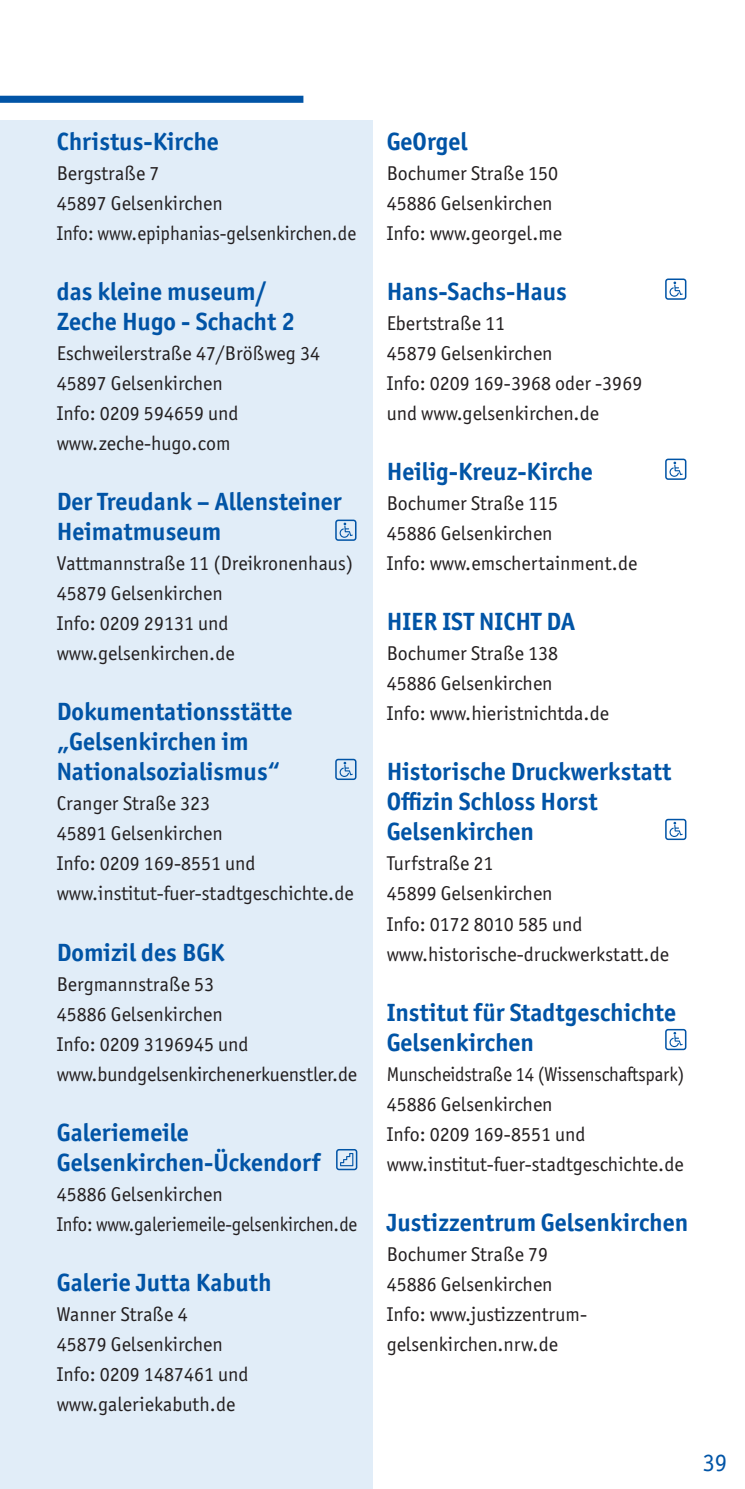
<style>
.page{position:relative;width:745px;height:1489px;background:#fff}
.page>*{position:absolute;margin:0;border:0;box-sizing:border-box;transform-origin:0 0}
.t1{font:700 25px/30px "Officina Sans ITC Pro";color:#0154a6}
.t2{font:25px "Officina Sans ITC Pro";color:#0154a6}
.t3{font:20px/30px "Officina Sans ITC Pro";color:#231f20}
.t4{font:20px/30px "Officina Sans ITC Pro";color:#231f20;scale:.94 1}
</style>
<div class="page">
<div style="left:0;top:96px;width:303px;height:7px;background:#0154a6"></div>
<div style="left:0;top:120px;width:372px;height:1368px;background:#e1edf8"></div>
<svg style="left:335px;top:519px;width:21px;height:22px"></svg>
<svg style="left:335px;top:758px;width:21px;height:22px"></svg>
<svg style="left:336px;top:1149px;width:21px;height:21px"></svg>
<svg style="left:665px;top:278px;width:21px;height:22px"></svg>
<svg style="left:665px;top:458px;width:21px;height:22px"></svg>
<svg style="left:665px;top:1028px;width:21px;height:22px"></svg>
<svg style="left:665px;top:818px;width:21px;height:22px"></svg>
<p class="t1" style="left:57px;top:126px;width:163px">Christus-Kirche</p>
<p class="t3" style="left:57px;top:158px;width:301px">Bergstraße 7<br>45897 Gelsenkirchen<br>Info: www.epiphanias-gelsenkirchen.de</p>
<p class="t1" style="left:57px;top:276px;width:239px">das kleine museum/<br>Zeche Hugo - Schacht 2</p>
<p class="t3" style="left:57px;top:338px;width:264px">Eschweilerstraße 47/Brößweg 34<br>45897 Gelsenkirchen<br>Info: 0209 594659 und www.zeche-hugo.com</p>
<p class="t1" style="left:57px;top:486px;width:286px">Der Treudank – Allensteiner<br>Heimatmuseum</p>
<p class="t3" style="left:57px;top:548px;width:298px">Vattmannstraße 11 (Dreikronenhaus)<br>45879 Gelsenkirchen<br>Info: 0209 29131 und www.gelsenkirchen.de</p>
<p class="t1" style="left:57px;top:696px;width:237px">Dokumentationsstätte „Gelsenkirchen im<br>Nationalsozialismus“</p>
<p class="t3" style="left:57px;top:788px;width:298px">Cranger Straße 323<br>45891 Gelsenkirchen<br>Info: 0209 169-8551 und www.institut-fuer-stadtgeschichte.de</p>
<p class="t1" style="left:57px;top:936px;width:169px">Domizil des BGK</p>
<p class="t3" style="left:57px;top:968px;width:302px">Bergmannstraße 53<br>45886 Gelsenkirchen<br>Info: 0209 3196945 und www.bundgelsenkirchenerkuenstler.de</p>
<p class="t1" style="left:57px;top:1116px;width:265px">Galeriemeile<br>Gelsenkirchen-Ückendorf</p>
<p class="t3" style="left:57px;top:1178px;width:302px">45886 Gelsenkirchen<br>Info: www.galeriemeile-gelsenkirchen.de</p>
<p class="t1" style="left:57px;top:1266px;width:216px">Galerie Jutta Kabuth</p>
<p class="t3" style="left:57px;top:1298px;width:193px">Wanner Straße 4<br>45879 Gelsenkirchen<br>Info: 0209 1487461 und www.galeriekabuth.de</p>
<p class="t1" style="left:386px;top:126px;width:82px">GeOrgel</p>
<p class="t3" style="left:386px;top:158px;width:177px">Bochumer Straße 150<br>45886 Gelsenkirchen<br>Info: www.georgel.me</p>
<p class="t1" style="left:386px;top:276px;width:182px">Hans-Sachs-Haus</p>
<p class="t3" style="left:386px;top:308px;width:257px">Ebertstraße 11<br>45879 Gelsenkirchen<br>Info: 0209 169-3968 oder -3969 und www.gelsenkirchen.de</p>
<p class="t1" style="left:386px;top:456px;width:207px">Heilig-Kreuz-Kirche</p>
<p class="t3" style="left:386px;top:488px;width:252px">Bochumer Straße 115<br>45886 Gelsenkirchen<br>Info: www.emschertainment.de</p>
<p class="t1" style="left:386px;top:606px;width:190px">HIER IST NICHT DA</p>
<p class="t3" style="left:386px;top:638px;width:224px">Bochumer Straße 138<br>45886 Gelsenkirchen<br>Info: www.hieristnichtda.de</p>
<p class="t1" style="left:386px;top:756px;width:286px">Historische Druckwerkstatt<br>Offizin Schloss Horst<br>Gelsenkirchen</p>
<p class="t3" style="left:386px;top:848px;width:284px">Turfstraße 21<br>45899 Gelsenkirchen<br>Info: 0172 8010 585 und www.historische-druckwerkstatt.de</p>
<p class="t1" style="left:386px;top:996px;width:291px">Institut für Stadtgeschichte<br>Gelsenkirchen</p>
<p class="t4" style="left:386px;top:1058px;width:318px">Munscheidstraße 14 (Wissenschaftspark)<br>45886 Gelsenkirchen<br>Info: 0209 169-8551 und www.institut-fuer-stadtgeschichte.de</p>
<p class="t1" style="left:386px;top:1206px;width:303px">Justizzentrum Gelsenkirchen</p>
<p class="t3" style="left:386px;top:1238px;width:202px">Bochumer Straße 79<br>45886 Gelsenkirchen<br>Info: www.justizzentrum&shy;gelsenkirchen.nrw.de</p>
<p class="t2" style="left:702px;top:1447px;width:26px">39</p>
</div>
